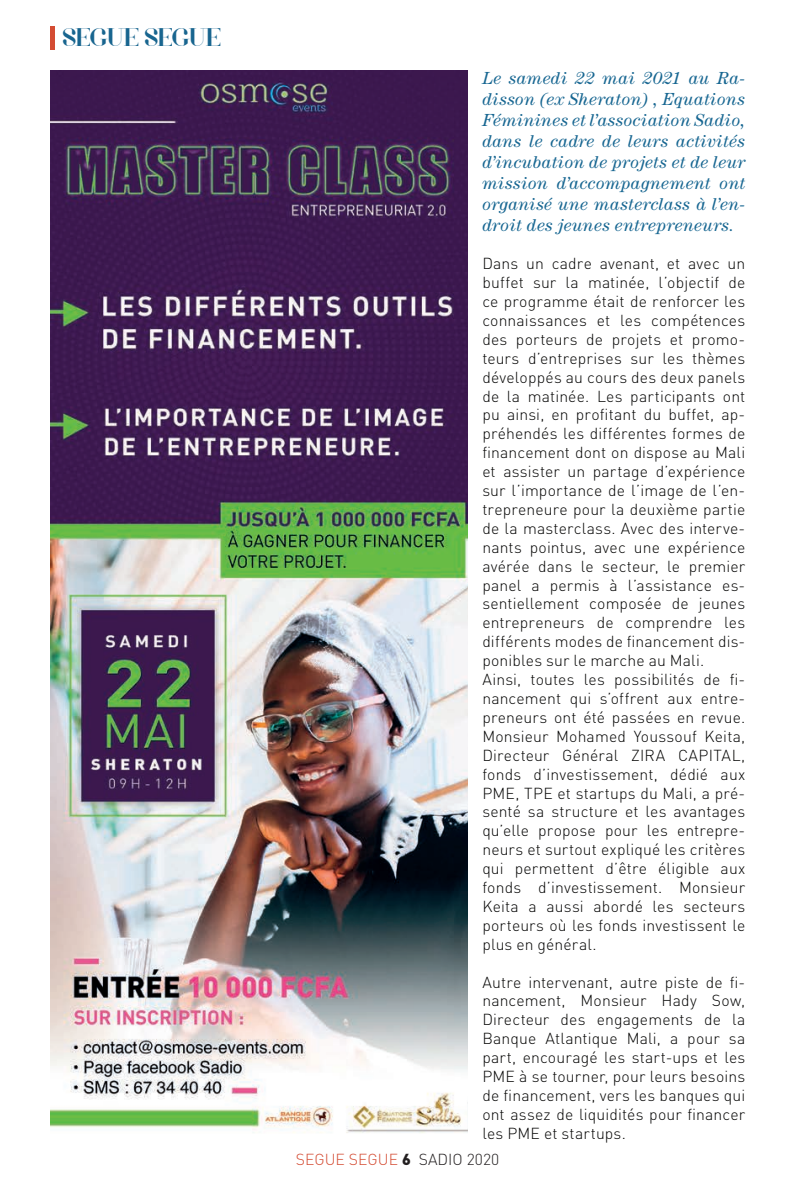
<style>
.page{position:relative;width:796px;height:1193px;background:#fff}
.page>*{position:absolute;margin:0;border:0;box-sizing:border-box;transform-origin:0 0}
.t1{font:26.25px "Voor";letter-spacing:-.025em;color:#18658f}
.t2{font:italic 17.5px/21px "Century";letter-spacing:.025em;color:#186792;text-align:justify}
.t3{font:300 15.75px/18.9px "DIN";letter-spacing:.01em;color:#040403}
.t4{font:300 15.75px "DIN";color:#d44c33}
.s1{font-weight:900;color:#231f20}
.s2{color:#231f20}
</style>
<div class="page">
<div style="left:50px;top:26px;width:5px;height:24px;background:#d44c33"></div>
<img style="left:50px;top:70px;width:417px;height:1063px">
<h1 class="t1" style="left:63px;top:21px;width:160px">SEGUE SEGUE</h1>
<p class="t2" style="left:482px;top:68px;width:264px">Le samedi 22 mai 2021 au Ra&shy;disson (ex Sheraton) , Equations Féminines et l’association Sadio, dans le cadre de leurs activités d’incubation de projets et de leur mission d’accompagnement ont organisé une masterclass à l’en&shy;droit des jeunes entrepreneurs.</p>
<p class="t3" style="left:482px;top:254px;width:264px">Dans un cadre avenant, et avec un buffet sur la matinée, l’objectif de ce programme était de renforcer les connaissances et les compétences des porteurs de projets et promo&shy;teurs d’entreprises sur les thèmes développés au cours des deux panels de la matinée. Les participants ont pu ainsi, en profitant du buffet, ap&shy;préhendés les différentes formes de financement dont on dispose au Mali et assister un partage d’expérience sur l’importance de l’image de l’en&shy;trepreneure pour la deuxième partie de la masterclass. Avec des interve&shy;nants pointus, avec une expérience avérée dans le secteur, le premier panel a permis à l’assistance es&shy;sentiellement composée de jeunes entrepreneurs de comprendre les différents modes de financement dis&shy;ponibles sur le marche au Mali.<br>Ainsi, toutes les possibilités de fi&shy;nancement qui s’offrent aux entre&shy;preneurs ont été passées en revue.<br>Monsieur Mohamed Youssouf Keita, Directeur Général ZIRA CAPITAL, fonds d’investissement, dédié aux PME, TPE et startups du Mali, a pré&shy;senté sa structure et les avantages qu’elle propose pour les entrepre&shy;neurs et surtout expliqué les critères qui permettent d’être éligible aux fonds d’investissement. Monsieur Keita a aussi abordé les secteurs porteurs où les fonds investissent le plus en général.</p>
<p class="t3" style="left:482px;top:972px;width:264px;text-align:justify">Autre intervenant, autre piste de fi&shy;nancement, Monsieur Hady Sow, Directeur des engagements de la Banque Atlantique Mali, a pour sa part, encouragé les start-ups et les PME à se tourner, pour leurs besoins de financement, vers les banques qui ont assez de liquidités pour financer les PME et startups.</p>
<p class="t4" style="left:296px;top:1150px;width:205px">SEGUE SEGUE <span class="s1">6</span> <span class="s2">SADIO 2020</span></p>
</div>
